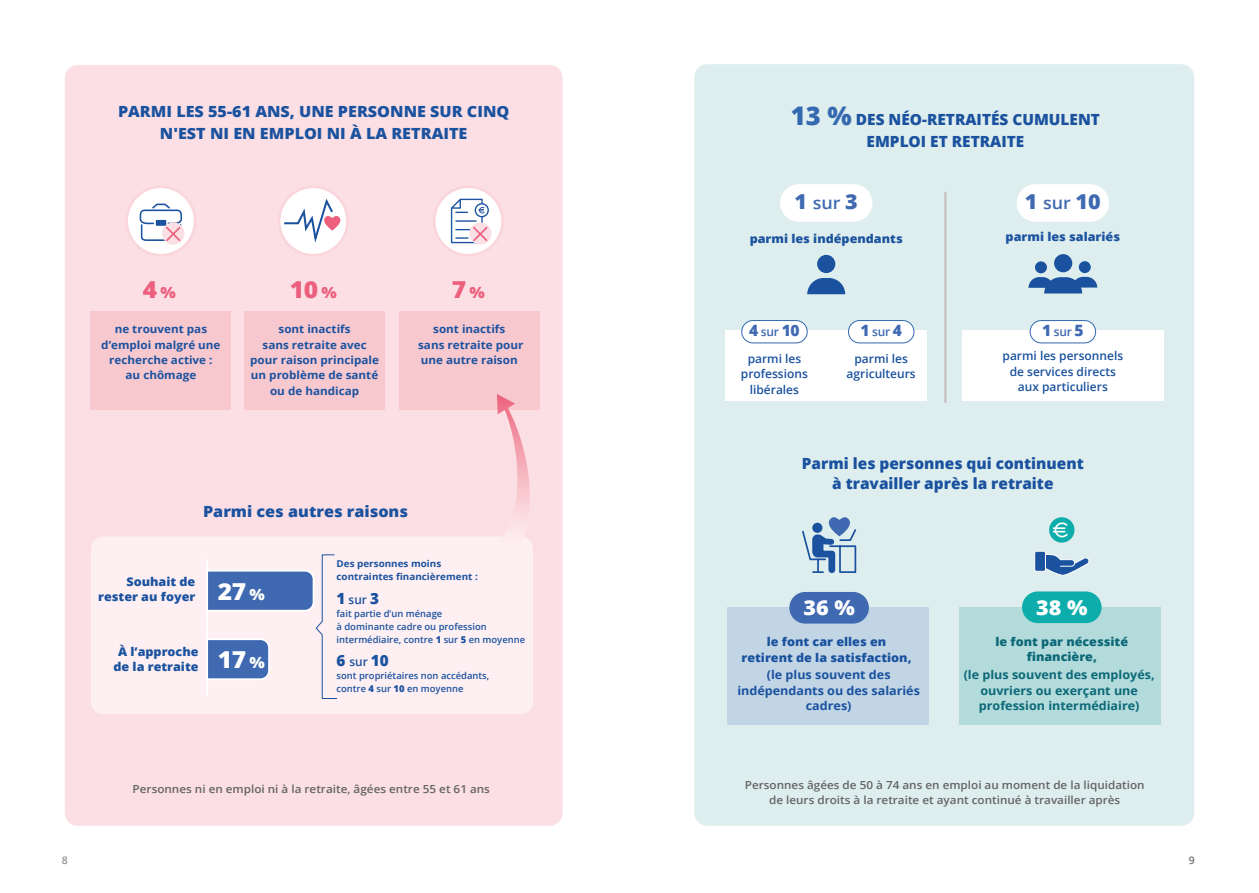
<style>
.page{position:relative;width:1259px;height:893px;background:#fff}
.page>*{position:absolute;margin:0;border:0;box-sizing:border-box;transform-origin:0 0}
.t1{font:800 23.4px "Open Sans";color:#ec607e;scale:1.05 1}
.t2{font:800 23.4px "Open Sans";color:#fff;scale:1.05 1}
.t3{font:800 20.55px "Open Sans";color:#fff;scale:1.05 1}
.t4{font:800 20.55px "Open Sans";color:#3f69b1;scale:1.05 1}
.t5{font:600 17.1px "Open Sans";color:#3f69b1;scale:1.05 1}
.t6{font:800 15.6px "Open Sans";color:#3f69b1}
.t7{font:800 15.45px/22.2px "Open Sans";color:#1b529f;text-align:center}
.t8{font:800 15.45px/22.2px "Open Sans";color:#1b529f;text-align:center;scale:1.05 1}
.t9{font:800 12px/15.5px "Open Sans";color:#1b529f;text-align:center;scale:1.05 1}
.t10{font:600 12px/15.5px "Open Sans";color:#1b529f;text-align:center}
.t11{font:700 12px/15.5px "Open Sans";color:#0c6877;text-align:center;scale:1.05 1}
.t12{font:700 12px/15.5px "Open Sans";color:#1b529f;text-align:center;scale:1.05 1}
.t13{font:800 12px/15.5px "Open Sans";color:#0c6877;text-align:center;scale:1.05 1}
.t14{font:600 12px "Open Sans";letter-spacing:-.02em;color:#3f69b1}
.t15{font:700 11.1px/15.5px "Open Sans";color:#1b529f;text-align:center;scale:1.05 1}
.t16{font:600 11.1px/15.5px "Open Sans";color:#656464;text-align:center;scale:1.05 1}
.t17{font:600 10.5px "Open Sans";color:#929292}
.t18{font:600 10.5px "Open Sans";color:#706f6f}
.t19{font:600 9.45px/12.9px "Open Sans";color:#1b529f}
.t20{font:700 9.45px/12.9px "Open Sans";color:#1b529f;scale:1.05 1}
.s1{font-size:15.45px}
.s2{font-weight:800;font-size:15.45px}
.s3{font-weight:800}
.s4{font-weight:600;font-size:12px}
.s5{font-size:25.65px;color:#3468b0}
.s6{font-weight:800;font-size:20.55px}
.s7{font-weight:600;font-size:17.1px}
.s8{font-weight:800;font-size:15.6px}
</style>
<div class="page">
<div style="left:65px;top:65px;width:497px;height:761px;background:#fbdfe4;border-radius:13px"></div>
<div style="left:91px;top:536px;width:442px;height:178px;background:#fdeff2;border-radius:13px"></div>
<div style="left:127px;top:187px;width:68px;height:68px;background:#fff;border-radius:50%"></div>
<div style="left:125px;top:186px;width:71px;height:70px;border:3px solid #fad6dc;border-radius:50%"></div>
<div style="left:279px;top:187px;width:68px;height:68px;background:#fff;border-radius:50%"></div>
<div style="left:278px;top:186px;width:71px;height:70px;border:3px solid #fad6dc;border-radius:50%"></div>
<svg style="left:282px;top:196px;width:62px;height:51px"></svg>
<div style="left:162px;top:222px;width:22px;height:23px;background:#fbdfe4;border-radius:50%"></div>
<svg style="left:140px;top:204px;width:42px;height:39px"></svg>
<div style="left:90px;top:311px;width:141px;height:98px;background:#f8c8cf"></div>
<div style="left:244px;top:311px;width:141px;height:98px;background:#f8c8cf"></div>
<div style="left:399px;top:311px;width:140px;height:98px;background:#f8c8cf"></div>
<div style="left:434px;top:187px;width:68px;height:68px;background:#fff;border-radius:50%"></div>
<div style="left:433px;top:186px;width:71px;height:70px;border:3px solid #fad6dc;border-radius:50%"></div>
<div style="left:469px;top:222px;width:22px;height:23px;background:#fbdfe4;border-radius:50%"></div>
<svg style="left:451px;top:199px;width:38px;height:44px"></svg>
<svg style="left:206px;top:554px;width:131px;height:145px"></svg>
<svg style="left:493px;top:394px;width:37px;height:145px"></svg>
<div style="left:694px;top:64px;width:500px;height:762px;background:#deeeee;border-radius:13px"></div>
<div style="left:725px;top:330px;width:202px;height:71px;background:#fff"></div>
<div style="left:962px;top:330px;width:201px;height:71px;background:#fff"></div>
<div style="left:959px;top:607px;width:202px;height:118px;background:#b3dbdc"></div>
<div style="left:727px;top:607px;width:202px;height:118px;background:#c1d5e5"></div>
<div style="left:789px;top:592px;width:80px;height:32px;background:#3f69b1;border-radius:16px"></div>
<div style="left:1022px;top:591px;width:79px;height:32px;background:#0dadab;border-radius:16px"></div>
<div style="left:780px;top:184px;width:92px;height:38px;background:#fff;border-radius:19px"></div>
<div style="left:1016px;top:184px;width:93px;height:38px;background:#fff;border-radius:19px"></div>
<svg style="left:802px;top:517px;width:55px;height:56px"></svg>
<svg style="left:1046px;top:554px;width:44px;height:22px"></svg>
<div style="left:1034px;top:551px;width:11px;height:20px;background:#1b529f;border-radius:2px"></div>
<div style="left:1034px;top:551px;width:12px;height:21px;border:1px solid #fff;border-radius:2px"></div>
<div style="left:1049px;top:517px;width:25px;height:26px;background:#0dadab;border-radius:50%"></div>
<svg style="left:1053px;top:522px;width:15px;height:16px"></svg>
<div style="left:741px;top:321px;width:66px;height:22px;background:#fff;border-radius:11px"></div>
<div style="left:741px;top:320px;width:66px;height:23px;border:1px solid #3468b0;border-radius:11px"></div>
<div style="left:848px;top:321px;width:66px;height:22px;background:#fff;border-radius:11px"></div>
<div style="left:848px;top:320px;width:66px;height:23px;border:1px solid #3468b0;border-radius:11px"></div>
<div style="left:1030px;top:321px;width:65px;height:22px;background:#fff;border-radius:11px"></div>
<div style="left:1029px;top:320px;width:67px;height:23px;border:1px solid #3468b0;border-radius:11px"></div>
<div style="left:1078px;top:261px;width:12px;height:12px;background:#1b529f;border-radius:50%"></div>
<div style="left:1035px;top:261px;width:12px;height:12px;background:#1b529f;border-radius:50%"></div>
<div style="left:1054px;top:254px;width:18px;height:18px;background:#1b529f;border-radius:50%"></div>
<svg style="left:1028px;top:277px;width:69px;height:16px"></svg>
<hr style="left:944px;top:193px;width:2px;height:209px;background:#c7c6c6">
<div style="left:817px;top:255px;width:18px;height:18px;background:#1b529f;border-radius:50%"></div>
<svg style="left:807px;top:278px;width:38px;height:16px"></svg>
<h3 class="t8" style="left:118px;top:99px;width:374px">PARMI LES 55-61 ANS, UNE PERSONNE SUR CINQ<br>N'EST NI EN EMPLOI NI À LA RETRAITE</h3>
<h1 class="t1" style="left:143px;top:272px;width:33px">4 <span class="s1">%</span></h1>
<h1 class="t1" style="left:290px;top:272px;width:46px">10 <span class="s1">%</span></h1>
<h1 class="t1" style="left:452px;top:272px;width:33px">7 <span class="s1">%</span></h1>
<p class="t15" style="left:101px;top:321px;width:115px">ne trouvent pas d’emploi malgré une recherche active : au chômage</p>
<p class="t15" style="left:250px;top:321px;width:124px">sont inactifs<br>sans retraite avec pour raison principale un problème de santé ou de handicap</p>
<p class="t15" style="left:418px;top:321px;width:102px">sont inactifs<br>sans retraite pour une autre raison</p>
<h3 class="t8" style="left:203px;top:499px;width:197px">Parmi ces autres raisons</h3>
<p class="t9" style="left:98px;top:573px;width:94px;text-align:right">Souhait de rester au foyer</p>
<p class="t9" style="left:113px;top:643px;width:83px">À l’approche de la retraite</p>
<h1 class="t2" style="left:218px;top:573px;width:46px">27 <span class="s1">%</span></h1>
<h1 class="t2" style="left:218px;top:642px;width:46px">17 <span class="s1">%</span></h1>
<p class="t20" style="left:336px;top:557px;width:136px">Des personnes moins contraintes financièrement :</p>
<p class="t10" style="left:336px;top:592px;width:44px"><span class="s2">1</span> sur <span class="s2">3</span></p>
<p class="t19" style="left:336px;top:607px;width:190px">fait partie d’un ménage<br>à dominante cadre ou profession intermédiaire, contre <span class="s3">1</span> sur <span class="s3">5</span> en moyenne</p>
<h3 class="t7" style="left:336px;top:648px;width:54px">6 <span class="s4">sur</span> 10</h3>
<p class="t19" style="left:336px;top:669px;width:154px">sont propriétaires non accédants, contre <span class="s3">4</span> sur <span class="s3">10</span> en moyenne</p>
<p class="t16" style="left:133px;top:781px;width:342px">Personnes ni en emploi ni à la retraite, âgées entre 55 et 61 ans</p>
<h3 class="t7" style="left:791px;top:107px;width:310px"><span class="s5">13 %</span> DES NÉO-RETRAITÉS CUMULENT<br>EMPLOI ET RETRAITE</h3>
<h3 class="t5" style="left:794px;top:191px;width:62px"><span class="s6">1</span> sur <span class="s6">3</span></h3>
<h2 class="t4" style="left:1025px;top:186px;width:74px">1 <span class="s7">sur</span> 10</h2>
<p class="t9" style="left:749px;top:230px;width:147px">parmi les indépendants</p>
<p class="t9" style="left:1005px;top:228px;width:110px">parmi les salariés</p>
<h3 class="t6" style="left:749px;top:319px;width:52px">4 <span class="s4">sur</span> 10</h3>
<p class="t14" style="left:860px;top:324px;width:43px"><span class="s8">1</span> sur <span class="s8">4</span></p>
<p class="t14" style="left:1042px;top:324px;width:43px"><span class="s8">1</span> sur <span class="s8">5</span></p>
<p class="t10" style="left:741px;top:351px;width:68px">parmi les professions libérales</p>
<p class="t10" style="left:846px;top:350px;width:71px">parmi les agriculteurs</p>
<p class="t10" style="left:1002px;top:348px;width:122px">parmi les personnels de services directs aux particuliers</p>
<h3 class="t7" style="left:802px;top:453px;width:283px;line-height:19.6px">Parmi les personnes qui continuent à travailler après la retraite</h3>
<h2 class="t3" style="left:803px;top:592px;width:50px">36 %</h2>
<p class="t9" style="left:741px;top:634px;width:163px">le font car elles en retirent de la satisfaction,</p>
<h2 class="t3" style="left:1036px;top:592px;width:50px">38 %</h2>
<p class="t13" style="left:995px;top:633px;width:128px">le font par nécessité financière,</p>
<p class="t12" style="left:737px;top:667px;width:175px">(le plus souvent des indépendants ou des salariés cadres)</p>
<p class="t11" style="left:963px;top:667px;width:183px">(le plus souvent des employés, ouvriers ou exerçant une profession intermédiaire)</p>
<p class="t16" style="left:745px;top:777px;width:382px">Personnes âgées de 50 à 74 ans en emploi au moment de la liquidation de leurs droits à la retraite et ayant continué à travailler après</p>
<p class="t17" style="left:62px;top:853px;width:7px">8</p>
<p class="t18" style="left:1188px;top:853px;width:7px">9</p>
</div>
